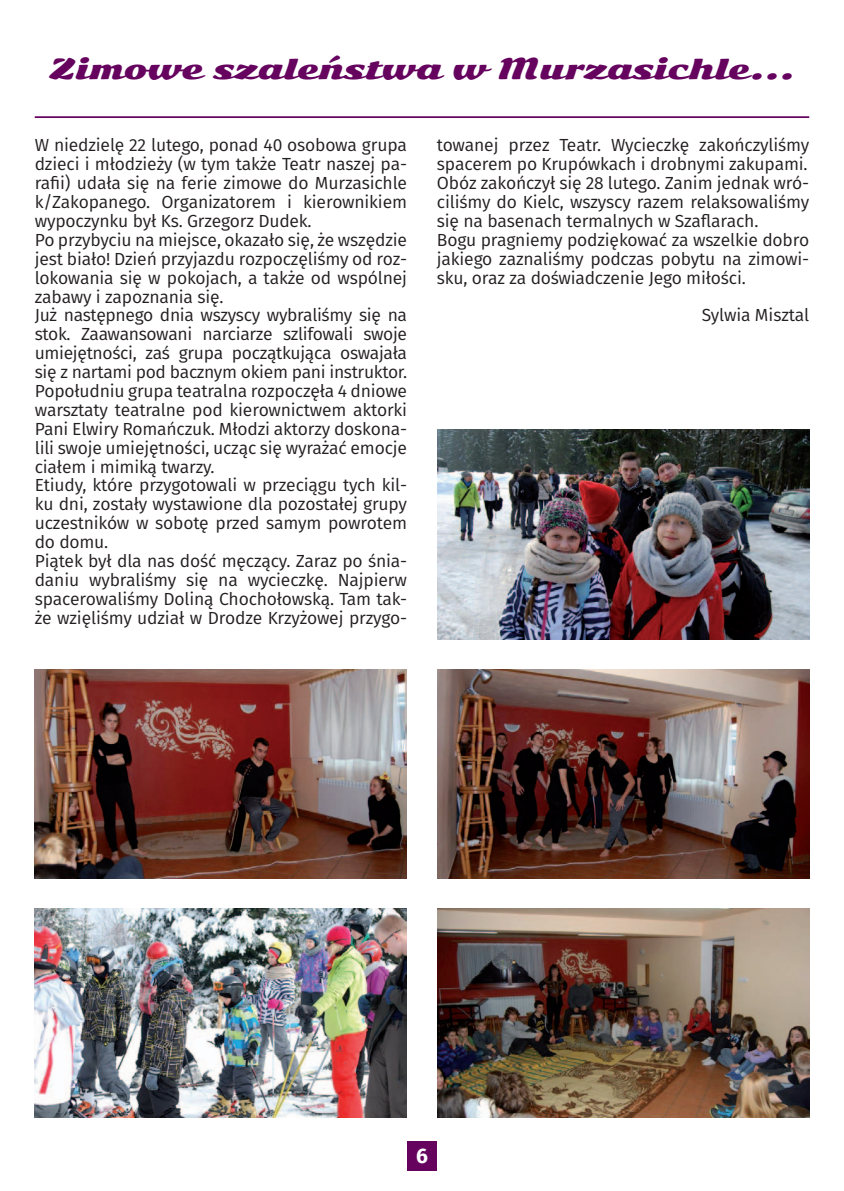
<style>
.page{position:relative;width:844px;height:1191px;background:#fff}
.page>*{position:absolute;margin:0;border:0;box-sizing:border-box;transform-origin:0 0}
.t1{font:28px "Sonsie One";color:#65035f}
.t2{font:700 21px "Fira Sans";color:#fff}
.t3{font:17.5px/18.9px "Fira Sans";letter-spacing:-.01em;color:#231f20}
</style>
<div class="page">
<div style="left:407px;top:1141px;width:30px;height:30px;background:#65035f"></div>
<hr style="left:35px;top:116px;width:774px;height:2px;background:#65035f">
<img style="left:437px;top:908px;width:372px;height:209px">
<img style="left:437px;top:669px;width:372px;height:210px">
<img style="left:437px;top:430px;width:372px;height:209px">
<img style="left:35px;top:908px;width:372px;height:209px">
<img style="left:35px;top:669px;width:372px;height:210px">
<h1 class="t1" style="left:49px;top:50px;width:746px">Zimowe szaleństwa w Murzasichle…</h1>
<p class="t3" style="left:35px;top:137px;width:374px">W niedzielę 22 lutego, ponad 40 osobowa grupa dzieci i młodzieży (w tym także Teatr naszej pa&shy;rafii) udała się na ferie zimowe do Murzasichle k/Zakopanego. Organizatorem i kierownikiem wypoczynku był Ks. Grzegorz Dudek.<br>Po przybyciu na miejsce, okazało się, że wszędzie jest biało! Dzień przyjazdu rozpoczęliśmy od roz&shy;lokowania się w pokojach, a także od wspólnej zabawy i zapoznania się.<br>Już następnego dnia wszyscy wybraliśmy się na stok. Zaawansowani narciarze szlifowali swoje umiejętności, zaś grupa początkująca oswajała się z nartami pod bacznym okiem pani instruktor.<br>Popołudniu grupa teatralna rozpoczęła 4 dniowe warsztaty teatralne pod kierownictwem aktorki Pani Elwiry Romańczuk. Młodzi aktorzy doskona&shy;lili swoje umiejętności, ucząc się wyrażać emocje ciałem i mimiką twarzy.<br>Etiudy, które przygotowali w przeciągu tych kil&shy;ku dni, zostały wystawione dla pozostałej grupy uczestników w sobotę przed samym powrotem do domu.<br>Piątek był dla nas dość męczący. Zaraz po śnia&shy;daniu wybraliśmy się na wycieczkę. Najpierw spacerowaliśmy Doliną Chochołowską. Tam tak&shy;że wzięliśmy udział w Drodze Krzyżowej przygo-</p>
<p class="t3" style="left:437px;top:137px;width:374px">towanej przez Teatr. Wycieczkę zakończyliśmy spacerem po Krupówkach i drobnymi zakupami.<br>Obóz zakończył się 28 lutego. Zanim jednak wró&shy;ciliśmy do Kielc, wszyscy razem relaksowaliśmy się na basenach termalnych w Szaflarach.<br>Bogu pragniemy podziękować za wszelkie dobro jakiego zaznaliśmy podczas pobytu na zimowi&shy;sku, oraz za doświadczenie Jego miłości.</p>
<p class="t3" style="left:701px;top:307px;width:109px">Sylwia Misztal</p>
<p class="t2" style="left:416px;top:1140px;width:13px">6</p>
</div>
